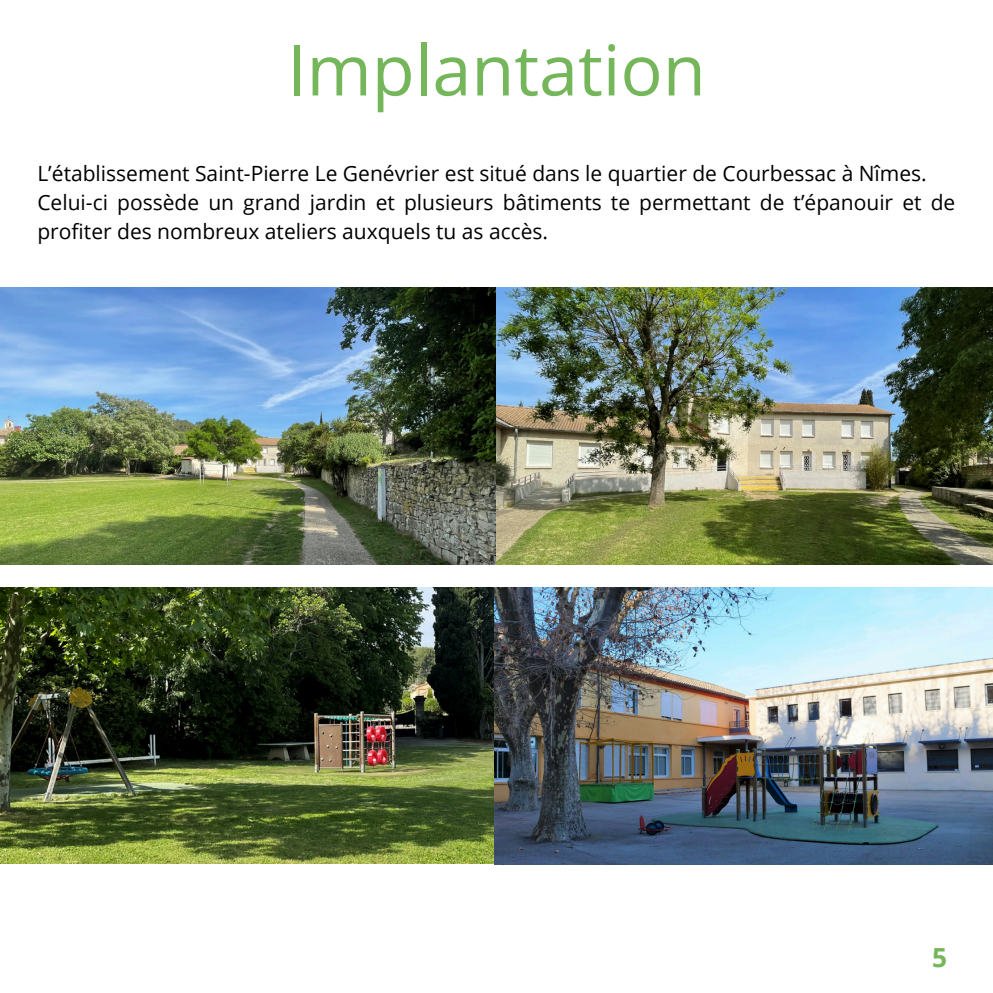
<style>
.page{position:relative;width:993px;height:993px;background:#fff}
.page>*{position:absolute;margin:0;border:0;box-sizing:border-box;transform-origin:0 0}
.t1{font:70px "Open Sans";color:#75b65b}
.t2{font:700 26.25px "Open Sans";color:#75b65b}
.t3{font:21px/28.9px "Open Sans";color:#000}
</style>
<div class="page">
<img style="left:495px;top:287px;width:497px;height:277px">
<img style="left:0;top:287px;width:495px;height:277px">
<img style="left:0;top:587px;width:495px;height:275px">
<img style="left:495px;top:587px;width:497px;height:277px">
<p class="t1" style="left:287px;top:21px;width:420px">Implantation</p>
<p class="t3" style="left:37px;top:158px;width:890px">L’établissement Saint-Pierre Le Genévrier est situé dans le quartier de Courbessac à Nîmes.</p>
<p class="t3" style="left:37px;top:187px;width:919px">Celui-ci possède un grand jardin et plusieurs bâtiments te permettant de t’épanouir et de profiter des nombreux ateliers auxquels tu as accès.</p>
<p class="t2" style="left:932px;top:938px;width:16px">5</p>
</div>
